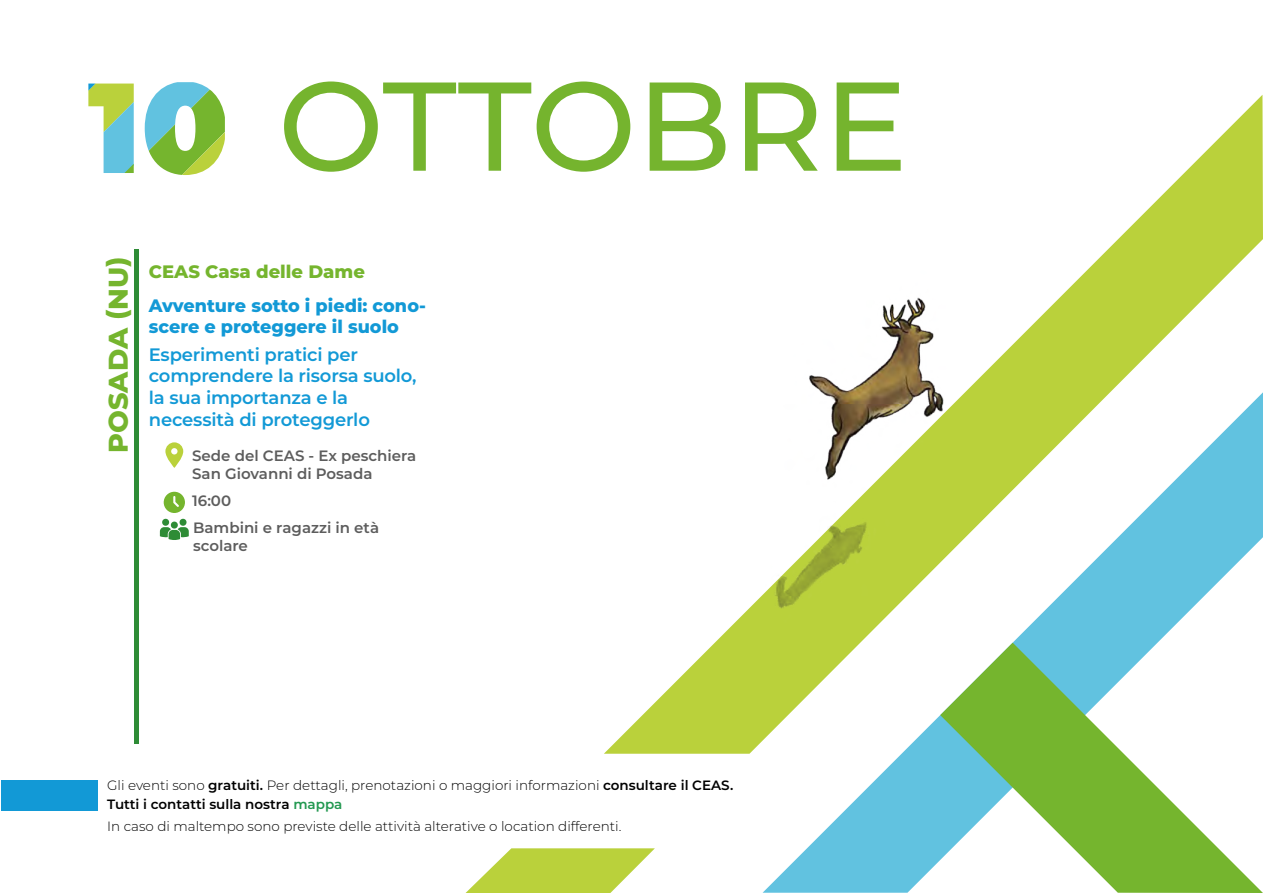
<style>
.page{position:relative;width:1263px;height:893px;background:#fff}
.page>*{position:absolute;margin:0;border:0;box-sizing:border-box;transform-origin:0 0}
.t1{font:800 27px "Montserrat";color:#75b52e}
.t2{font:600 18px/21.6px "Montserrat";letter-spacing:-.01em;color:#1299d6}
.t3{font:800 18px/21px "Montserrat";color:#1299d6}
.t4{font:800 18px "Montserrat";color:#75b52e}
.t5{font:600 15px/18px "Montserrat";color:#5d5d5d}
.t6{font:300 13.5px/19.5px "Montserrat";color:#000}
.s1{font-weight:600}
.s2{font-weight:600;color:#229850}
</style>
<div class="page">
<svg style="left:284px;top:81px;width:615px;height:91px"></svg>
<svg style="left:88px;top:84px;width:46px;height:89px"></svg>
<svg style="left:145px;top:82px;width:80px;height:93px"></svg>
<div style="left:134px;top:249px;width:5px;height:494px;background:#2e8c36"></div>
<svg style="left:165px;top:442px;width:18px;height:26px"></svg>
<svg style="left:164px;top:492px;width:21px;height:21px"></svg>
<svg style="left:160px;top:519px;width:29px;height:21px"></svg>
<div style="left:1px;top:780px;width:96px;height:31px;background:#1299d6"></div>
<svg style="left:763px;top:754px;width:177px;height:139px;fill:#61c2e0"></svg>
<svg style="left:604px;top:95px;width:659px;height:659px"></svg>
<svg style="left:940px;top:643px;width:323px;height:250px"></svg>
<svg style="left:465px;top:848px;width:190px;height:45px"></svg>
<img style="left:604px;top:213px;width:593px;height:483px">
<h1 class="t1" style="left:98px;top:453px;width:198px;rotate:-90deg">POSADA (NU)</h1>
<h2 class="t4" style="left:149px;top:258px;width:218px">CEAS Casa delle Dame</h2>
<h2 class="t3" style="left:149px;top:294px;width:279px">Avventure sotto i piedi: cono&shy;scere e proteggere il suolo</h2>
<h2 class="t2" style="left:149px;top:343px;width:269px">Esperimenti pratici per comprendere la risorsa suolo, la sua importanza e la necessità di proteggerlo</h2>
<p class="t5" style="left:192px;top:446px;width:226px">Sede del CEAS - Ex peschiera<br>San Giovanni di Posada</p>
<p class="t5" style="left:192px;top:487px;width:188px;line-height:27px">16:00<br>Bambini e ragazzi in età</p>
<p class="t5" style="left:193px;top:536px;width:56px">scolare</p>
<p class="t6" style="left:107px;top:775px;width:628px">Gli eventi sono <span class="s1">gratuiti.</span> Per dettagli, prenotazioni o maggiori informazioni <span class="s1">consultare il CEAS.<br>Tutti i contatti sulla nostra</span> <span class="s2">mappa</span></p>
<p class="t6" style="left:107px;top:816px;width:516px">In caso di maltempo sono previste delle attività alterative o location differenti.</p>
</div>
